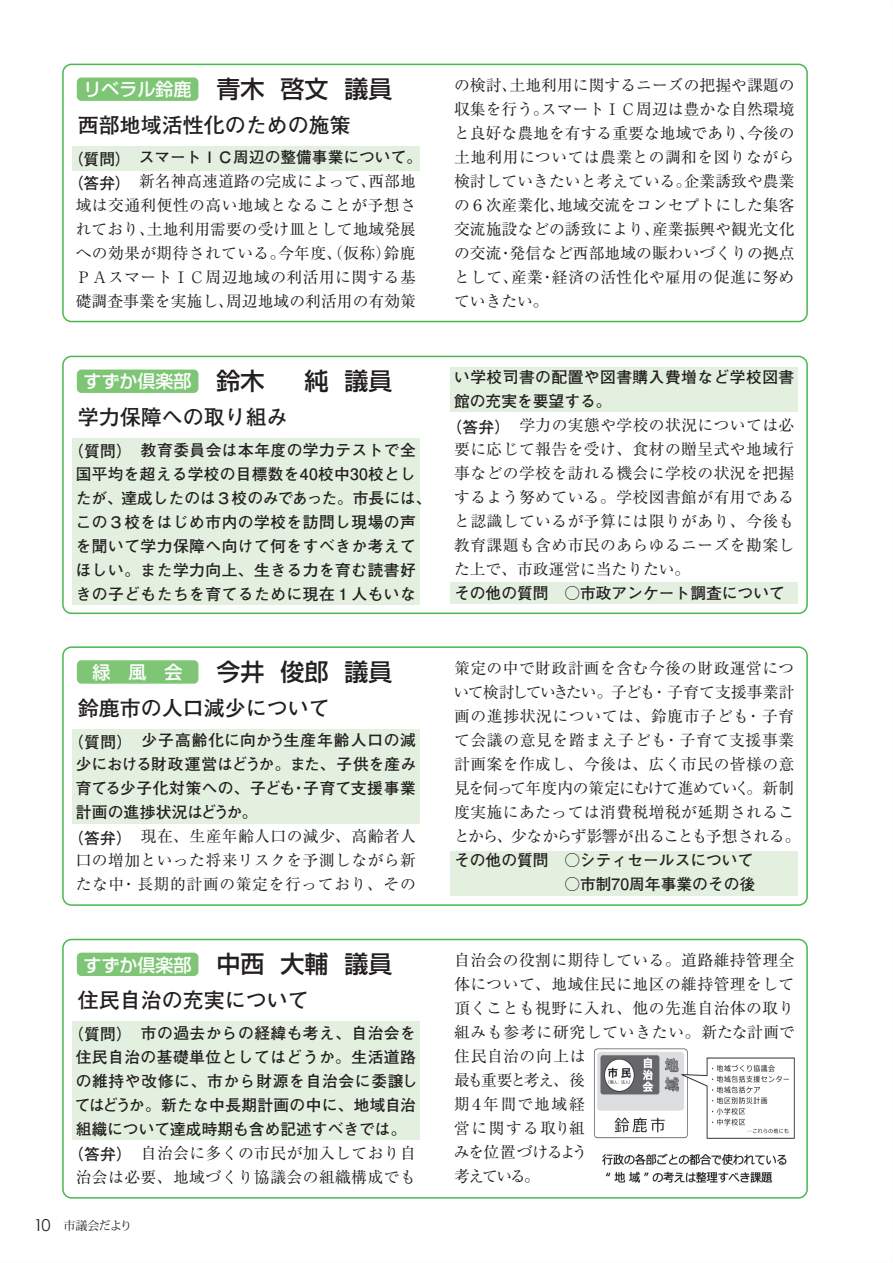
<style>
.page{position:relative;width:893px;height:1263px;background:#fff}
.page>*{position:absolute;margin:0;border:0;box-sizing:border-box;transform-origin:0 0}
.t1{font:500 24px "Shin Go Pr 5";color:#231f20}
.t2{font:700 21px "Futo Go B101 Pr 5";color:#231f20}
.t3{font:500 18px "Shin Go Pr 5";color:#fff}
.t4{font:15.75px/24px "Ryumin Pr 5";letter-spacing:.03em;color:#231f20}
.t5{font:700 15.75px/24px "Futo Go B101 Pr 5";letter-spacing:.03em;color:#231f20}
.t6{font:700 15.75px "Futo Go B101 Pr 5";letter-spacing:-.01em;color:#231f20}
.t7{font:700 15.75px "Futo Go B101 Pro";color:#231f20}
.t8{font:700 15.75px "Futo Go B101 Pr 5";letter-spacing:.055em;color:#231f20}
.t9{font:15.75px "Ryumin Pr 5";color:#231f20}
.t10{font:700 15.75px "Futo Go B101 Pr 5";letter-spacing:.005em;color:#231f20}
.t11{font:700 15.75px "Futo Go B101 Pr 5";color:#231f20}
.t12{font:12px "Koz Min Pro";letter-spacing:-.03em;color:#231f20}
.s1{font-size:24px;color:#231f20}
.s2{font-family:"Futo Go B101 Pr 5";font-weight:700}
.s3{font-family:"Ryumin Pr 5";font-weight:400}
.s4{font-family:"Century Gothic";font-size:16.5px}
.s5{font-family:"Futo Go B101 Pro";font-weight:700}
</style>
<div class="page">
<img style="left:594px;top:1048px;width:201px;height:135px">
<div style="left:72px;top:146px;width:348px;height:24px;background:#e3f0df"></div>
<div style="left:62px;top:64px;width:746px;height:258px;border:2px solid #4ab84f;border-radius:9px"></div>
<div style="left:77px;top:77px;width:121px;height:24px;background:#7ec676;border-radius:5px"></div>
<div style="left:72px;top:438px;width:348px;height:166px;background:#e3f0df"></div>
<div style="left:450px;top:582px;width:347px;height:22px;background:#e3f0df"></div>
<div style="left:450px;top:368px;width:347px;height:44px;background:#e3f0df"></div>
<div style="left:450px;top:851px;width:347px;height:44px;background:#e3f0df"></div>
<div style="left:62px;top:356px;width:746px;height:258px;border:2px solid #4ab84f;border-radius:9px"></div>
<div style="left:77px;top:370px;width:121px;height:23px;background:#7ec676;border-radius:5px"></div>
<div style="left:72px;top:729px;width:348px;height:95px;background:#e3f0df"></div>
<div style="left:62px;top:646px;width:746px;height:260px;border:2px solid #4ab84f;border-radius:9px"></div>
<div style="left:77px;top:660px;width:121px;height:24px;background:#7ec676;border-radius:5px"></div>
<div style="left:72px;top:1021px;width:348px;height:118px;background:#e3f0df"></div>
<div style="left:62px;top:939px;width:746px;height:259px;border:2px solid #4ab84f;border-radius:9px"></div>
<div style="left:77px;top:953px;width:121px;height:23px;background:#7ec676;border-radius:5px"></div>
<p class="t3" style="left:83px;top:75px;width:311px">リベラル鈴鹿 <span class="s1">青木 啓文 議員</span></p>
<p class="t2" style="left:78px;top:108px;width:274px">西部地域活性化のための施策</p>
<p class="t4" style="left:68px;top:144px;width:356px;text-align:center"><span class="s2">（質問）　スマートＩＣ周辺の整備事業について。（答弁）</span>新名神高速道路の完成によって、西部地域は交通利便性の高い地域となることが予想されており、土地利用需要の受け皿として地域発展への効果が期待されている。今年度、（仮称）鈴鹿<br>ＰＡスマートＩＣ周辺地域の利活用に関する基礎調査事業を実施し、周辺地域の利活用の有効策</p>
<p class="t3" style="left:83px;top:367px;width:311px">すずか倶楽部 <span class="s1">鈴木　 純 議員</span></p>
<p class="t2" style="left:78px;top:400px;width:211px">学力保障への取り組み</p>
<p class="t5" style="left:76px;top:436px;width:357px;text-indent:-8px">（質問）教育委員会は本年度の学力テストで全国平均を超える学校の目標数を40校中30校としたが、達成したのは３校のみであった。市長には、この３校をはじめ市内の学校を訪問し現場の声を聞いて学力保障へ向けて何をすべきか考えてほしい。また学力向上、生きる力を育む読書好きの子どもたちを育てるために現在１人もいな</p>
<p class="t3" style="left:92px;top:657px;width:91px">緑　風　会</p>
<p class="t1" style="left:216px;top:652px;width:177px">今井 俊郎 議員</p>
<p class="t2" style="left:78px;top:691px;width:253px">鈴鹿市の人口減少について</p>
<p class="t8" style="left:68px;top:728px;width:349px">（質問）少子高齢化に向かう生産年齢人口の減</p>
<p class="t6" style="left:76px;top:752px;width:342px">少における財政運営はどうか。また、子供を産み</p>
<p class="t5" style="left:76px;top:775px;width:342px">育てる少子化対策への、子ども・子育て支援事業</p>
<p class="t10" style="left:76px;top:800px;width:184px">計画の進捗状況はどうか。</p>
<p class="t4" style="left:68px;top:823px;width:350px"><span class="s2">（答弁）</span>現在、生産年齢人口の減少、高齢者人</p>
<p class="t4" style="left:76px;top:847px;width:342px">口の増加といった将来リスクを予測しながら新</p>
<p class="t4" style="left:76px;top:871px;width:342px">たな中・長期的計画の策定を行っており、その</p>
<p class="t3" style="left:83px;top:950px;width:311px">すずか倶楽部 <span class="s1">中西 大輔 議員</span></p>
<p class="t2" style="left:78px;top:983px;width:232px">住民自治の充実について</p>
<p class="t5" style="left:68px;top:1019px;width:351px;text-align:center">（質問）市の過去からの経緯も考え、自治会を住民自治の基礎単位としてはどうか。生活道路の維持や改修に、市から財源を自治会に委譲してはどうか。新たな中長期計画の中に、地域自治組織について達成時期も含め記述すべきでは。（答弁）<span class="s3">自治会に多くの市民が加入しており自治会は必要、地域づくり協議会の組織構成でも</span></p>
<p class="t12" style="left:34px;top:1217px;width:100px"><span class="s4">10</span> 市議会だより</p>
<p class="t4" style="left:454px;top:72px;width:342px;text-align:justify">の検討、土地利用に関するニーズの把握や課題の収集を行う。スマートＩＣ周辺は豊かな自然環境と良好な農地を有する重要な地域であり、今後の土地利用については農業との調和を図りながら検討していきたいと考えている。企業誘致や農業の６次産業化、地域交流をコンセプトにした集客交流施設などの誘致により、産業振興や観光文化の交流・発信など西部地域の賑わいづくりの拠点として、産業・経済の活性化や雇用の促進に努めていきたい。</p>
<p class="t5" style="left:454px;top:364px;width:342px">い学校司書の配置や図書購入費増など学校図書</p>
<p class="t11" style="left:454px;top:389px;width:159px">館の充実を要望する。</p>
<p class="t4" style="left:446px;top:412px;width:350px"><span class="s2">（答弁）</span>学力の実態や学校の状況については必</p>
<p class="t4" style="left:454px;top:436px;width:342px">要に応じて報告を受け、食材の贈呈式や地域行</p>
<p class="t4" style="left:454px;top:460px;width:342px">事などの学校を訪れる機会に学校の状況を把握</p>
<p class="t4" style="left:454px;top:484px;width:342px">するよう努めている。学校図書館が有用である</p>
<p class="t4" style="left:454px;top:508px;width:342px">と認識しているが予算には限りがあり、今後も</p>
<p class="t4" style="left:454px;top:532px;width:342px">教育課題も含め市民のあらゆるニーズを勘案し</p>
<p class="t9" style="left:454px;top:557px;width:238px">た上で、市政運営に当たりたい。</p>
<p class="t7" style="left:454px;top:581px;width:332px">その他の質問　○市政アンケート調査について</p>
<p class="t4" style="left:454px;top:655px;width:349px">策定の中で財政計画を含む今後の財政運営について検討していきたい。子ども・子育て支援事業計画の進捗状況については、鈴鹿市子ども・子育て会議の意見を踏まえ子ども・子育て支援事業計画案を作成し、今後は、広く市民の皆様の意見を伺って年度内の策定にむけて進めていく。新制度実施にあたっては消費税増税が延期されることから、少なからず影響が出ることも予想される。<span class="s5">その他の質問　○シティセールスについて<br>　　　　　　　○市制70周年事業のその後</span></p>
<p class="t4" style="left:454px;top:947px;width:343px">自治会の役割に期待している。道路維持管理全体について、地域住民に地区の維持管理をして頂くことも視野に入れ、他の先進自治体の取り組みも参考に研究していきたい。新たな計画で住民自治の向上は<br>最も重要と考え、後<br>期４年間で地域経<br>営に関する取り組<br>みを位置づけるよう<br>考えている。</p>
</div>
